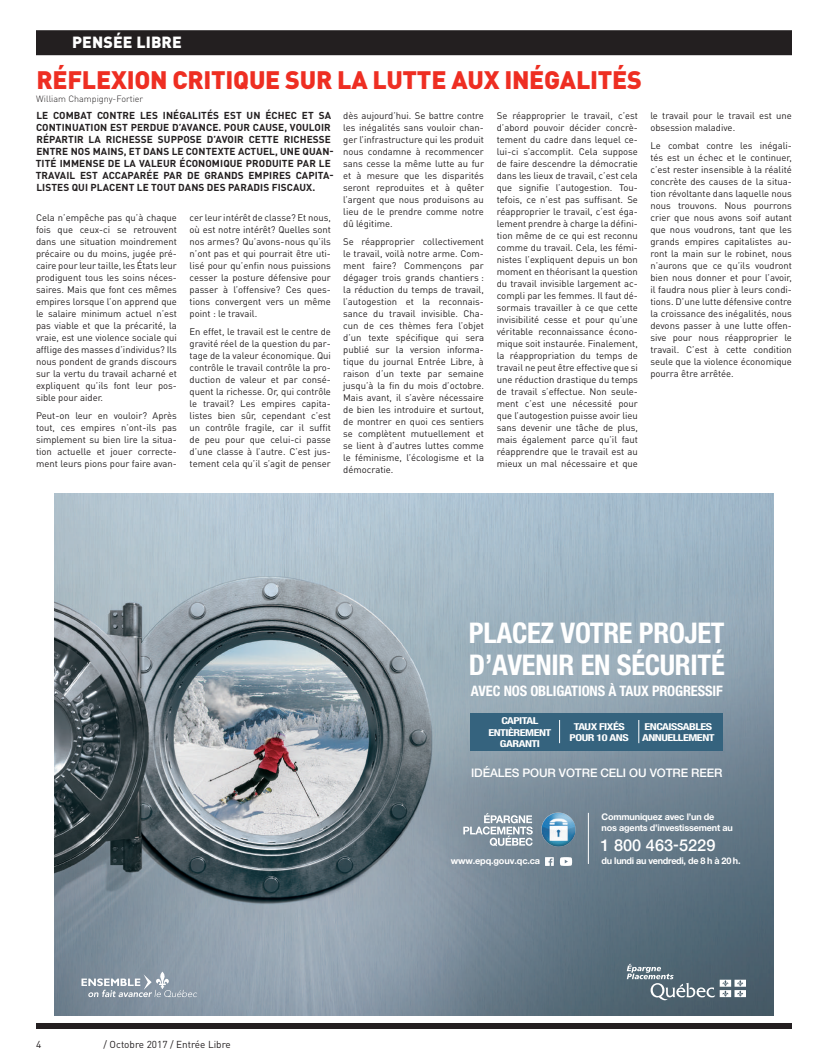
<style>
.page{position:relative;width:828px;height:1062px;background:#fff}
.page>*{position:absolute;margin:0;border:0;box-sizing:border-box;transform-origin:0 0}
.t1{font:700 condensed 28.5px/32.1px "Helvetica Neue LT Std";letter-spacing:-.01em;color:#fff}
.t2{font:900 25px "DIN Pro";letter-spacing:-.01em;color:#ee2e22}
.t3{font:500 16.4px "Helvetica Neue LT Std";color:#fff}
.t4{font:900 16px "DIN Pro";letter-spacing:.01em;color:#fff}
.t5{font:700 condensed 14.4px "Helvetica Neue LT Std";letter-spacing:-.01em;color:#fff}
.t6{font:500 11.8px "Helvetica Neue LT Std";letter-spacing:-.01em;color:#fff}
.t7{font:700 10px/12px "DIN Pro";letter-spacing:.01em;color:#231f20}
.t8{font:10px "DIN Pro";color:#231f20}
.t9{font:9.5px/12px "DIN Pro";color:#231f20;text-align:justify}
.t10{font:700 condensed 9.5px/11.3px "Helvetica Neue LT Std";letter-spacing:-.04em;color:#fff;text-align:center;scale:1.28 1}
.t11{font:700 9.2px/11.7px "Helvetica Neue LT Std";letter-spacing:-.02em;color:#fff}
.t12{font:300 9px "DIN Pro";color:#231f20}
</style>
<div class="page">
<div style="left:36px;top:1023px;width:756px;height:6px;background:#231f20"></div>
<div style="left:36px;top:30px;width:756px;height:25px;background:#231f20"></div>
<img style="left:54px;top:493px;width:720px;height:522px">
<svg style="left:82px;top:972px;width:115px;height:25px;background:#99a6b1"></svg>
<svg style="left:627px;top:964px;width:119px;height:36px;background:#6d7e89"></svg>
<div style="left:471px;top:713px;width:252px;height:37px;background:#35637e"></div>
<svg style="left:559px;top:720px;width:1px;height:23px"></svg>
<svg style="left:638px;top:720px;width:1px;height:23px"></svg>
<hr style="left:588px;top:813px;width:1px;height:51px;background:#fff">
<svg style="left:463px;top:813px;width:70px;height:33px"></svg>
<img style="left:542px;top:813px;width:33px;height:33px">
<svg style="left:545px;top:857px;width:9px;height:9px"></svg>
<svg style="left:560px;top:857px;width:12px;height:9px"></svg>
<h3 class="t4" style="left:72px;top:32px;width:111px">PENSÉE LIBRE</h3>
<h2 class="t2" style="left:36px;top:63px;width:607px">RÉFLEXION CRITIQUE SUR LA LUTTE AUX INÉGALITÉS</h2>
<p class="t12" style="left:36px;top:92px;width:108px">William Champigny-Fortier</p>
<p class="t7" style="left:36px;top:109px;width:300px">LE COMBAT CONTRE LES INÉGALITÉS EST UN ÉCHEC ET SA CONTINUATION EST PERDUE D’AVANCE. POUR CAUSE, VOULOIR RÉPARTIR LA RICHESSE SUPPOSE D’AVOIR CETTE RICHESSE ENTRE NOS MAINS, ET DANS LE CONTEXTE ACTUEL, UNE QUAN-TITÉ IMMENSE DE LA VALEUR ÉCONOMIQUE PRODUITE PAR LE TRAVAIL EST ACCAPARÉE PAR DE GRANDS EMPIRES CAPITA-LISTES QUI PLACENT LE TOUT DANS DES PARADIS FISCAUX.</p>
<p class="t9" style="left:36px;top:212px;width:143px">Cela n’empêche pas qu’à chaque fois que ceux-ci se retrouvent dans une situation moindrement précaire ou du moins, jugée pré&shy;caire pour leur taille, les États leur prodiguent tous les soins néces&shy;saires. Mais que font ces mêmes empires lorsque l’on apprend que le salaire minimum actuel n’est pas viable et que la précarité, la vraie, est une violence sociale qui afflige des masses d’individus? Ils nous pondent de grands discours sur la vertu du travail acharné et expliquent qu’ils font leur pos&shy;sible pour aider.</p>
<p class="t9" style="left:36px;top:410px;width:143px">Peut-on leur en vouloir? Après tout, ces empires n’ont-ils pas simplement su bien lire la situa&shy;tion actuelle et jouer correcte&shy;ment leurs pions pour faire avan-</p>
<p class="t9" style="left:190px;top:212px;width:143px">cer leur intérêt de classe? Et nous, où est notre intérêt? Quelles sont nos armes? Qu’avons-nous qu’ils n’ont pas et qui pourrait être uti&shy;lisé pour qu’enfin nous puissions cesser la posture défensive pour passer à l’offensive? Ces ques&shy;tions convergent vers un même point : le travail.</p>
<p class="t9" style="left:190px;top:326px;width:143px">En effet, le travail est le centre de gravité réel de la question du par&shy;tage de la valeur économique. Qui contrôle le travail contrôle la pro&shy;duction de valeur et par consé&shy;quent la richesse. Or, qui contrôle le travail? Les empires capita&shy;listes bien sûr, cependant c’est un contrôle fragile, car il suffit de peu pour que celui-ci passe d’une classe à l’autre. C’est jus&shy;tement cela qu’il s’agit de penser</p>
<p class="t9" style="left:343px;top:110px;width:142px">dès aujourd’hui. Se battre contre les inégalités sans vouloir chan&shy;ger l’infrastructure qui les produit nous condamne à recommencer sans cesse la même lutte au fur et à mesure que les disparités seront reproduites et à quêter l’argent que nous produisons au lieu de le prendre comme notre dû légitime.</p>
<p class="t9" style="left:343px;top:236px;width:142px">Se réapproprier collectivement le travail, voilà notre arme. Com&shy;ment faire? Commençons par dégager trois grands chantiers : la réduction du temps de travail, l’autogestion et la reconnais&shy;sance du travail invisible. Cha&shy;cun de ces thèmes fera l’objet d’un texte spécifique qui sera publié sur la version informa&shy;tique du journal Entrée Libre, à raison d’un texte par semaine jusqu’à la fin du mois d’octobre.<br>Mais avant, il s’avère nécessaire de bien les introduire et surtout, de montrer en quoi ces sentiers se complètent mutuellement et se lient à d’autres luttes comme le féminisme, l’écologisme et la démocratie.</p>
<p class="t9" style="left:497px;top:109px;width:143px">Se réapproprier le travail, c’est d’abord pouvoir décider concrè&shy;tement du cadre dans lequel ce&shy;lui-ci s’accomplit. Cela suppose de faire descendre la démocratie dans les lieux de travail, c’est cela que signifie l’autogestion. Tou&shy;tefois, ce n’est pas suffisant. Se réapproprier le travail, c’est éga&shy;lement prendre à charge la défini&shy;tion même de ce qui est reconnu comme du travail. Cela, les fémi&shy;nistes l’expliquent depuis un bon moment en théorisant la question du travail invisible largement ac&shy;compli par les femmes. Il faut dé&shy;sormais travailler à ce que cette invisibilité cesse et pour qu’une véritable reconnaissance écono&shy;mique soit instaurée. Finalement, la réappropriation du temps de travail ne peut être effective que si une réduction drastique du temps de travail s’effectue. Non seule&shy;ment c’est une nécessité pour que l’autogestion puisse avoir lieu sans devenir une tâche de plus, mais également parce qu’il faut réapprendre que le travail est au mieux un mal nécessaire et que</p>
<p class="t9" style="left:650px;top:109px;width:143px">le travail pour le travail est une obsession maladive.</p>
<p class="t9" style="left:650px;top:139px;width:143px">Le combat contre les inégali&shy;tés est un échec et le continuer, c’est rester insensible à la réalité concrète des causes de la situa&shy;tion révoltante dans laquelle nous nous trouvons. Nous pourrons crier que nous avons soif autant que nous voudrons, tant que les grands empires capitalistes au&shy;ront la main sur le robinet, nous n’aurons que ce qu’ils voudront bien nous donner et pour l’avoir, il faudra nous plier à leurs condi&shy;tions. D’une lutte défensive contre la croissance des inégalités, nous devons passer à une lutte offen&shy;sive pour nous réapproprier le travail. C’est à cette condition seule que la violence économique pourra être arrêtée.</p>
<h1 class="t1" style="left:469px;top:616px;width:257px">PLACEZ VOTRE PROJET<br>D’AVENIR EN SÉCURITÉ</h1>
<h3 class="t5" style="left:471px;top:682px;width:253px">AVEC NOS OBLIGATIONS À TAUX PROGRESSIF</h3>
<p class="t10" style="left:488px;top:715px;width:51px">CAPITAL<br>ENTIÈREMENT<br>GARANTI</p>
<p class="t10" style="left:570px;top:721px;width:48px">TAUX FIXÉS<br>POUR 10 ANS</p>
<p class="t10" style="left:642px;top:721px;width:58px;text-align:left">ENCAISSABLES<br>ANNUELLEMENT</p>
<p class="t6" style="left:471px;top:766px;width:253px">IDÉALES POUR VOTRE CELI OU VOTRE REER</p>
<p class="t11" style="left:451px;top:855px;width:91px">www.epq.gouv.qc.ca</p>
<p class="t11" style="left:602px;top:810px;width:133px">Communiquez avec l’un de<br>nos agents d’investissement au</p>
<p class="t11" style="left:602px;top:855px;width:140px">du lundi au vendredi, de 8 h à 20 h.</p>
<h3 class="t3" style="left:600px;top:835px;width:117px">1 800 463-5229</h3>
<p class="t8" style="left:36px;top:1037px;width:7px">4</p>
<p class="t8" style="left:104px;top:1037px;width:129px">/ Octobre 2017 / Entrée Libre</p>
</div>
